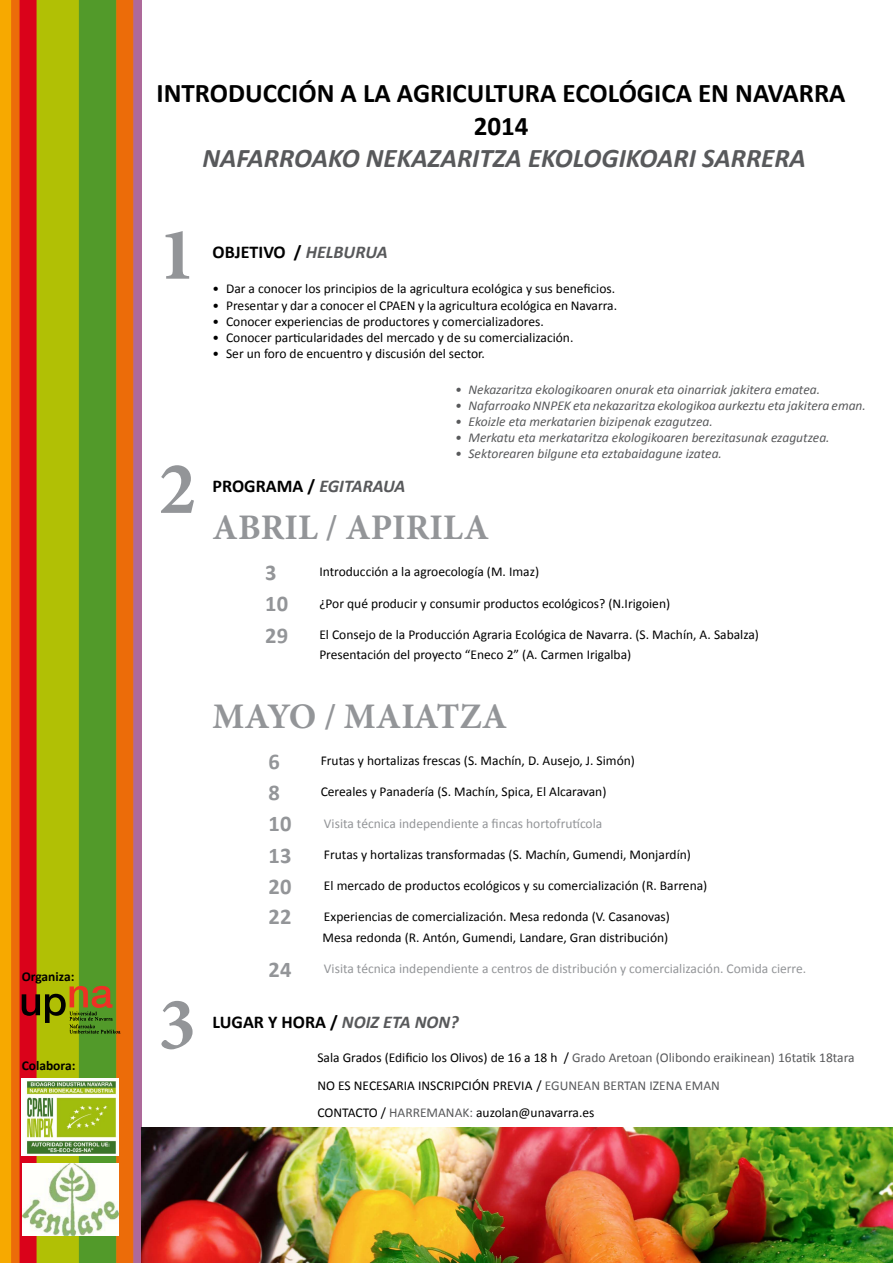
<style>
.page{position:relative;width:893px;height:1263px;background:#fff}
.page>*{position:absolute;margin:0;border:0;box-sizing:border-box;transform-origin:0 0}
.t1{font:700 75px "Minion Pro";color:#939598}
.t2{font:700 36px "Minion Pro";color:#939598}
.t3{font:700 27px/32.4px "Calibri";color:#000;text-align:center}
.t4{font:italic 700 27px "Calibri";color:#58595b}
.t5{font:700 22.5px "Calibri";color:#939598}
.t6{font:700 18px "Calibri";color:#000}
.t7{font:13.5px/20.5px "Calibri";color:#000}
.t8{font:italic 13.5px "Calibri";color:#58595b}
.t9{font:13.5px "Calibri";color:#939598}
.t10{font:700 13.5px "Calibri";color:#000}
.s1{font-style:italic;color:#58595b}
.s2{color:#58595b}
</style>
<div class="page">
<img style="left:0;top:0;width:142px;height:1262px">
<img style="left:142px;top:1128px;width:751px;height:135px">
<img style="left:22px;top:1078px;width:96px;height:77px">
<svg style="left:22px;top:986px;width:98px;height:47px;background:#896f13"></svg>
<img style="left:23px;top:1164px;width:96px;height:72px">
<p class="t10" style="left:22px;top:968px;width:54px">Organiza:</p>
<p class="t10" style="left:22px;top:1057px;width:55px">Colabora:</p>
<h3 class="t3" style="left:156px;top:77px;width:691px">INTRODUCCIÓN A LA AGRICULTURA ECOLÓGICA EN NAVARRA<br>2014</h3>
<h3 class="t4" style="left:202px;top:141px;width:605px">NAFARROAKO NEKAZARITZA EKOLOGIKOARI SARRERA</h3>
<h1 class="t1" style="left:159px;top:202px;width:39px">1</h1>
<h1 class="t1" style="left:159px;top:436px;width:39px">2</h1>
<h1 class="t1" style="left:159px;top:972px;width:39px">3</h1>
<h3 class="t6" style="left:213px;top:241px;width:177px">OBJETIVO / <span class="s1">HELBURUA</span></h3>
<p class="t7" style="left:213px;top:279px;width:404px">• Dar a conocer los principios de la agricultura ecológica y sus beneficios.</p>
<p class="t7" style="left:213px;top:295px;width:406px">• Presentar y dar a conocer el CPAEN y la agricultura ecológica en Navarra.</p>
<p class="t7" style="left:213px;top:311px;width:333px">• Conocer experiencias de productores y comercializadores.</p>
<p class="t7" style="left:213px;top:327px;width:362px">• Conocer particularidades del mercado y de su comercialización.</p>
<p class="t7" style="left:213px;top:344px;width:274px">• Ser un foro de encuentro y discusión del sector.</p>
<h3 class="t6" style="left:213px;top:475px;width:194px">PROGRAMA / <span class="s1">EGITARAUA</span></h3>
<p class="t8" style="left:455px;top:380px;width:367px">• Nekazaritza ekologikoaren onurak eta oinarriak jakitera ematea.</p>
<p class="t8" style="left:455px;top:396px;width:412px">• Nafarroako NNPEK eta nekazaritza ekologikoa aurkeztu eta jakitera eman.</p>
<p class="t8" style="left:455px;top:412px;width:259px">• Ekoizle eta merkatarien bizipenak ezagutzea.</p>
<p class="t8" style="left:455px;top:428px;width:376px">• Merkatu eta merkataritza ekologikoaren berezitasunak ezagutzea.</p>
<p class="t8" style="left:455px;top:445px;width:269px">• Sektorearen bilgune eta eztabaidagune izatea.</p>
<h2 class="t2" style="left:213px;top:502px;width:278px">ABRIL / APIRILA</h2>
<h3 class="t5" style="left:265px;top:558px;width:13px">3</h3>
<p class="t7" style="left:319px;top:562px;width:221px">Introducción a la agroecología (M. Imaz)</p>
<h3 class="t5" style="left:265px;top:590px;width:24px">10</h3>
<p class="t7" style="left:319px;top:593px;width:352px">¿Por qué producir y consumir productos ecológicos? (N.Irigoien)</p>
<h3 class="t5" style="left:265px;top:621px;width:24px">29</h3>
<p class="t7" style="left:319px;top:624px;width:441px">El Consejo de la Producción Agraria Ecológica de Navarra. (S. Machín, A. Sabalza)<br>Presentación del proyecto “Eneco 2” (A. Carmen Irigalba)</p>
<h2 class="t2" style="left:213px;top:691px;width:296px">MAYO / MAIATZA</h2>
<h3 class="t5" style="left:269px;top:747px;width:13px">6</h3>
<p class="t7" style="left:321px;top:750px;width:316px">Frutas y hortalizas frescas (S. Machín, D. Ausejo, J. Simón)</p>
<h3 class="t5" style="left:269px;top:778px;width:13px">8</h3>
<p class="t7" style="left:321px;top:782px;width:287px">Cereales y Panadería (S. Machín, Spica, El Alcaravan)</p>
<h3 class="t5" style="left:269px;top:809px;width:24px">10</h3>
<p class="t9" style="left:324px;top:815px;width:280px">Visita técnica independiente a fincas hortofrutícola</p>
<h3 class="t5" style="left:269px;top:841px;width:24px">13</h3>
<p class="t7" style="left:324px;top:844px;width:368px">Frutas y hortalizas transformadas (S. Machín, Gumendi, Monjardín)</p>
<h3 class="t5" style="left:269px;top:872px;width:24px">20</h3>
<p class="t7" style="left:324px;top:875px;width:385px">El mercado de productos ecológicos y su comercialización (R. Barrena)</p>
<h3 class="t5" style="left:269px;top:902px;width:24px">22</h3>
<p class="t7" style="left:323px;top:907px;width:349px">Experiencias de comercialización. Mesa redonda (V. Casanovas)<br>Mesa redonda (R. Antón, Gumendi, Landare, Gran distribución)</p>
<h3 class="t5" style="left:269px;top:955px;width:24px">24</h3>
<p class="t9" style="left:324px;top:960px;width:484px">Visita técnica independiente a centros de distribución y comercialización. Comida cierre.</p>
<h3 class="t6" style="left:213px;top:1010px;width:248px">LUGAR Y HORA / <span class="s1">NOIZ ETA NON?</span></h3>
<p class="t7" style="left:317px;top:1044px;width:539px;line-height:27.5px">Sala Grados (Edificio los Olivos) de 16 a 18 h / <span class="s2">Grado Aretoan (Olibondo eraikinean) 16tatik 18tara<br></span>NO ES NECESARIA INSCRIPCIÓN PREVIA / <span class="s2">EGUNEAN BERTAN IZENA EMAN</span></p>
<p class="t7" style="left:317px;top:1102px;width:278px">CONTACTO / <span class="s2">HARREMANAK:</span> auzolan@unavarra.es</p>
</div>
